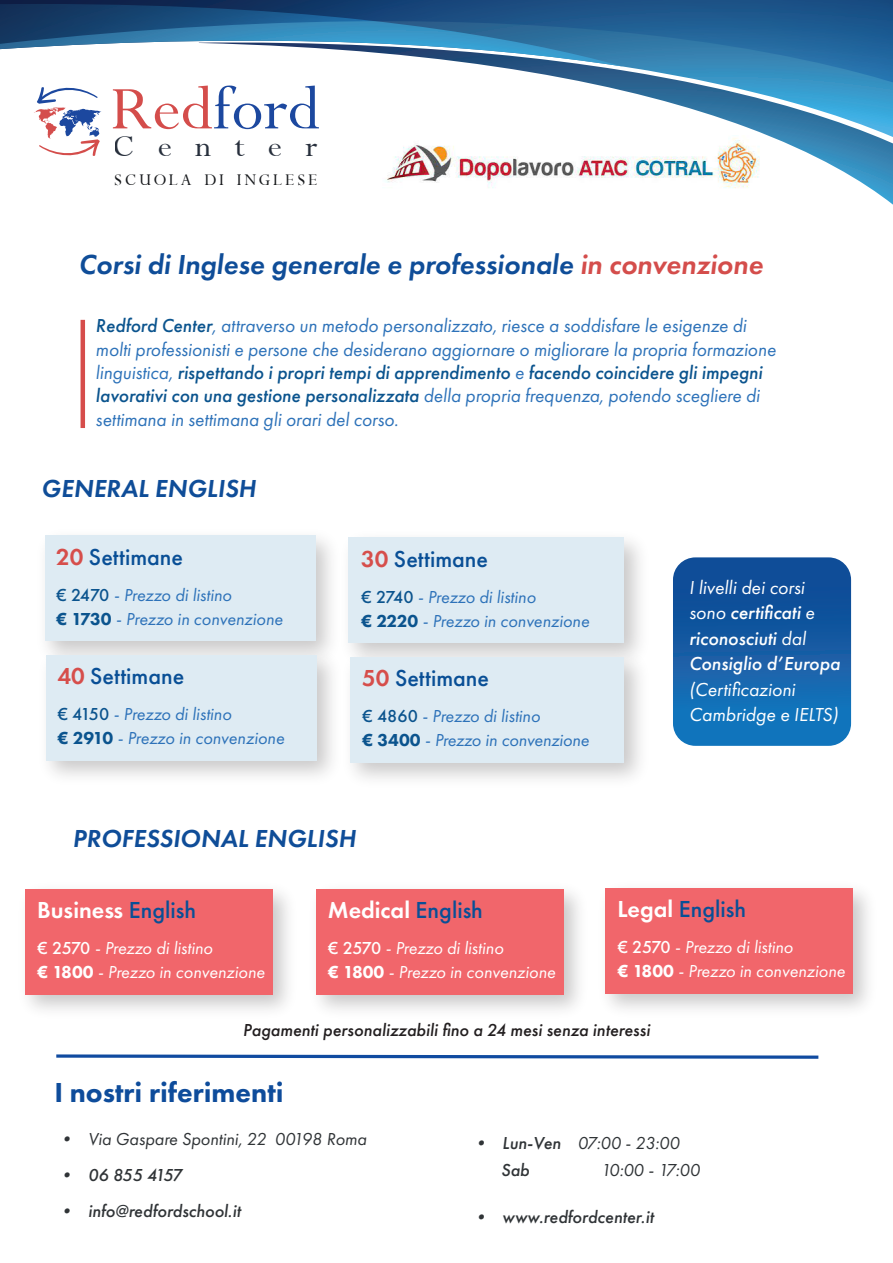
<style>
.page{position:relative;width:893px;height:1263px;background:#fff}
.page>*{position:absolute;margin:0;border:0;box-sizing:border-box;transform-origin:0 0}
.t1{font:68.25px "Oxford";color:#1c489f}
.t2{font:34.05px "Oxford";letter-spacing:.655em;color:#272f3c}
.t3{font:italic 600 28.5px "Futura PT";color:#0f4d98}
.t4{font:800 28.5px "Futura PT";color:#0e4c9b}
.t5{font:italic 600 25.5px "Futura PT";color:#0f4d98}
.t6{font:500 24px "Futura PT";color:#094f96}
.t7{font:600 24px "Futura PT";color:#fff}
.t8{font:italic 19.5px/23.4px "Futura PT";color:#2d72b9}
.t9{font:italic 500 19.5px/25.5px "Futura PT";color:#fff}
.t10{font:italic 19.5px/25.5px "Futura PT";color:#fff}
.t11{font:18.3px "Oxford";letter-spacing:.165em;color:#17191c}
.t12{font:italic 18px/24px "Futura PT";color:#2d72b9}
.t13{font:italic 18px/24px "Futura PT";color:#fff}
.t14{font:italic 500 18px/27px "Futura PT";color:#303437}
.t15{font:italic 500 18px "Futura PT";color:#231f20}
.t16{font:italic 18px "Futura PT";color:#303437}
.t17{font:italic 500 18px "Futura PT";letter-spacing:-.06em;color:#303437}
.s1{color:#d44d4b}
.s2{font-weight:500;color:#0b548e}
.s3{font-weight:600;color:#d64e4b}
.s4{font-weight:500;font-style:normal;color:#0b548e}
.s5{font-weight:800;font-style:normal;color:#0b548e}
.s6{font-weight:400}
.s7{font-weight:500;color:#094f96}
.s8{font-weight:500;font-style:normal}
.s9{font-weight:800;font-style:normal}
.s10{font-weight:600;color:#fff}
</style>
<div class="page">
<svg style="left:840px;top:170px;width:53px;height:35px"></svg>
<svg style="left:772px;top:137px;width:121px;height:33px"></svg>
<svg style="left:726px;top:120px;width:167px;height:17px"></svg>
<svg style="left:0;top:0;width:893px;height:120px"></svg>
<img style="left:45px;top:535px;width:286px;height:106px">
<div style="left:45px;top:536px;width:270px;height:105px;background:#deebf3"></div>
<div style="left:349px;top:538px;width:275px;height:105px;background:#deebf3"></div>
<img style="left:46px;top:641px;width:303px;height:135px">
<div style="left:46px;top:655px;width:270px;height:105px;background:#deebf3"></div>
<img style="left:25px;top:889px;width:263px;height:121px">
<div style="left:26px;top:889px;width:247px;height:105px;background:#f1666b"></div>
<img style="left:316px;top:889px;width:263px;height:121px">
<div style="left:316px;top:889px;width:247px;height:105px;background:#f1666b"></div>
<img style="left:605px;top:888px;width:263px;height:121px">
<div style="left:606px;top:888px;width:247px;height:105px;background:#f1666b"></div>
<img style="left:336px;top:643px;width:308px;height:136px">
<div style="left:350px;top:657px;width:274px;height:105px;background:#deebf3"></div>
<svg style="left:33px;top:84px;width:68px;height:72px"></svg>
<svg style="left:56px;top:1054px;width:763px;height:5px"></svg>
<hr style="left:81px;top:320px;width:4px;height:108px;background:#d64d4b">
<svg style="left:673px;top:557px;width:178px;height:189px;background:#1661a9"></svg>
<img style="left:385px;top:136px;width:377px;height:52px">
<h1 class="t1" style="left:110px;top:79px;width:211px"><span class="s1">Red</span>ford</h1>
<h2 class="t2" style="left:113px;top:131px;width:206px">Center</h2>
<p class="t11" style="left:114px;top:171px;width:205px">SCUOLA DI INGLESE</p>
<h3 class="t3" style="left:79px;top:246px;width:686px">Corsi di Inglese generale e professionale <span class="s1">in convenzione</span></h3>
<p class="t8" style="left:96px;top:314px;width:682px"><span class="s2">Redford Center</span>, attraverso un metodo personalizzato, riesce a soddisfare le esigenze di molti professionisti e persone che desiderano aggiornare o migliorare la propria formazione linguistica, <span class="s2">rispettando i propri tempi di apprendimento</span> e <span class="s2">facendo coincidere gli impegni lavorativi con una gestione personalizzata</span> della propria frequenza, potendo scegliere di settimana in settimana gli orari del corso.</p>
<h3 class="t5" style="left:41px;top:472px;width:216px">GENERAL ENGLISH</h3>
<p class="t6" style="left:56px;top:542px;width:129px"><span class="s3">20</span> Settimane</p>
<p class="t12" style="left:57px;top:583px;width:228px"><span class="s4">€ 2470</span> - Prezzo di listino<br><span class="s5">€ 1730</span> - Prezzo in convenzione</p>
<p class="t6" style="left:57px;top:662px;width:129px"><span class="s3">40</span> Settimane</p>
<p class="t12" style="left:58px;top:702px;width:228px"><span class="s4">€ 4150</span> - Prezzo di listino<br><span class="s5">€ 2910</span> - Prezzo in convenzione</p>
<p class="t6" style="left:361px;top:544px;width:129px"><span class="s3">30</span> Settimane</p>
<p class="t12" style="left:362px;top:585px;width:229px"><span class="s4">€ 2740</span> - Prezzo di listino<br><span class="s5">€ 2220</span> - Prezzo in convenzione</p>
<p class="t6" style="left:362px;top:664px;width:129px"><span class="s3">50</span> Settimane</p>
<p class="t12" style="left:363px;top:704px;width:228px"><span class="s4">€ 4860</span> - Prezzo di listino<br><span class="s5">€ 3400</span> - Prezzo in convenzione</p>
<p class="t9" style="left:689px;top:575px;width:153px"><span class="s6">I livelli dei corsi sono</span> certificati <span class="s6">e </span>riconosciuti <span class="s6">dal<br></span>Consiglio d’Europa</p>
<p class="t10" style="left:689px;top:676px;width:151px">(Certificazioni<br>Cambridge e IELTS)</p>
<h3 class="t5" style="left:72px;top:821px;width:285px">PROFESSIONAL ENGLISH</h3>
<p class="t7" style="left:37px;top:895px;width:161px">Business <span class="s7">English</span></p>
<p class="t13" style="left:38px;top:936px;width:229px"><span class="s8">€ 2570</span> - Prezzo di listino<br><span class="s9">€ 1800</span> - Prezzo in convenzione</p>
<p class="t7" style="left:328px;top:895px;width:157px">Medical <span class="s7">English</span></p>
<p class="t13" style="left:328px;top:936px;width:229px"><span class="s8">€ 2570</span> - Prezzo di listino<br><span class="s9">€ 1800</span> - Prezzo in convenzione</p>
<p class="t6" style="left:617px;top:895px;width:130px"><span class="s10">Legal</span> English</p>
<p class="t13" style="left:618px;top:935px;width:229px"><span class="s8">€ 2570</span> - Prezzo di listino<br><span class="s9">€ 1800</span> - Prezzo in convenzione</p>
<p class="t15" style="left:243px;top:1019px;width:409px">Pagamenti personalizzabili fino a 24 mesi senza interessi</p>
<h3 class="t4" style="left:54px;top:1074px;width:231px">I nostri riferimenti</h3>
<p class="t16" style="left:58px;top:1128px;width:311px">• Via Gaspare Spontini, 22 00198 Roma</p>
<p class="t17" style="left:58px;top:1163px;width:126px">• 06 855 4157</p>
<p class="t14" style="left:58px;top:1197px;width:185px">• info@redfordschool.it</p>
<p class="t14" style="left:501px;top:1130px;width:180px;text-indent:-29px">• Lun-Ven <span class="s6">07:00 - 23:00<br></span>Sab</p>
<p class="t16" style="left:601px;top:1159px;width:101px">10:00 - 17:00</p>
<p class="t14" style="left:472px;top:1203px;width:183px">• www.redfordcenter.it</p>
</div>
